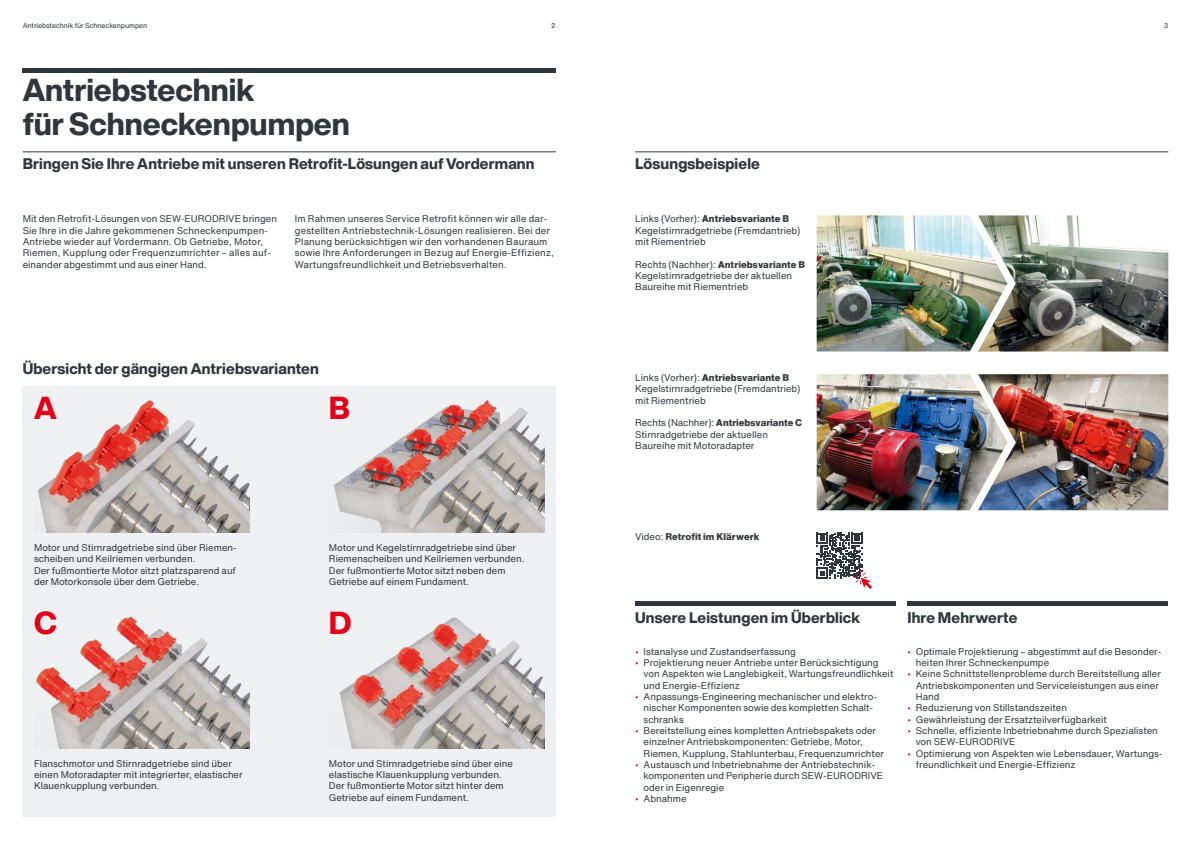
<style>
.page{position:relative;width:1191px;height:842px;background:#fff}
.page>*{position:absolute;margin:0;border:0;box-sizing:border-box;transform-origin:0 0}
.t1{font:800 31px/34px "Helvetica Now Display";color:#30373a}
.t2{font:800 31px "Helvetica Now Display";color:#e30018}
.t3{font:800 15px "Helvetica Now Display";letter-spacing:.01em;color:#30373a}
.t4{font:9.5px/11.3px "Helvetica Now Text";color:#30373a}
.t5{font:800 9.5px "Helvetica Now Text";color:#30373a}
.t6{font:7px "Helvetica Now Text";letter-spacing:-.015em;color:#30373a}
.s1{font-weight:800}
.s2{font-weight:400}
.s3{color:#e30018}
</style>
<div class="page">
<div style="left:23px;top:386px;width:533px;height:430px;background:#eff0f1"></div>
<img style="left:38px;top:400px;width:211px;height:133px">
<img style="left:334px;top:400px;width:210px;height:133px">
<hr style="left:23px;top:68px;width:533px;height:4px;background:#30373a">
<hr style="left:23px;top:152px;width:533px;height:1px;background:#30373a">
<hr style="left:635px;top:152px;width:533px;height:1px;background:#30373a">
<img style="left:36px;top:616px;width:213px;height:132px">
<img style="left:339px;top:617px;width:205px;height:131px">
<img style="left:816px;top:215px;width:162px;height:136px">
<img style="left:978px;top:215px;width:190px;height:136px">
<img style="left:816px;top:374px;width:162px;height:136px">
<img style="left:978px;top:374px;width:190px;height:136px">
<hr style="left:635px;top:601px;width:261px;height:4px;background:#30373a">
<hr style="left:907px;top:601px;width:261px;height:4px;background:#30373a">
<svg style="left:816px;top:533px;width:56px;height:56px"></svg>
<p class="t6" style="left:23px;top:20px;width:126px">Antriebstechnik für Schneckenpumpen</p>
<p class="t6" style="left:551px;top:20px;width:6px">2</p>
<p class="t6" style="left:1163px;top:20px;width:6px">3</p>
<h1 class="t1" style="left:23px;top:73px;width:329px">Antriebstechnik<br>für Schneckenpumpen</h1>
<h2 class="t3" style="left:23px;top:154px;width:513px">Bringen Sie Ihre Antriebe mit unseren Retrofit-Lösungen auf Vordermann</h2>
<p class="t4" style="left:23px;top:213px;width:256px">Mit den Retrofit-Lösungen von SEW-EURODRIVE bringen Sie Ihre in die Jahre gekommenen Schneckenpumpen-Antriebe wieder auf Vordermann. Ob Getriebe, Motor, Riemen, Kupplung oder Frequenzumrichter – alles auf&shy;einander abgestimmt und aus einer Hand.</p>
<p class="t4" style="left:295px;top:213px;width:261px">Im Rahmen unseres Service Retrofit können wir alle dar&shy;gestellten Antriebstechnik-Lösungen realisieren. Bei der Planung berücksichtigen wir den vorhandenen Bauraum sowie Ihre Anforderungen in Bezug auf Energie-Effizienz, Wartungsfreundlichkeit und Betriebsverhalten.</p>
<h2 class="t3" style="left:23px;top:358px;width:298px">Übersicht der gängigen Antriebsvarianten</h2>
<h1 class="t2" style="left:34px;top:386px;width:24px">A</h1>
<h1 class="t2" style="left:329px;top:386px;width:22px">B</h1>
<p class="t4" style="left:34px;top:542px;width:204px">Motor und Stirnradgetriebe sind über Riemen&shy;scheiben und Keilriemen verbunden.<br>Der fußmontierte Motor sitzt platzsparend auf der Motorkonsole über dem Getriebe.</p>
<h1 class="t2" style="left:34px;top:602px;width:24px">C</h1>
<p class="t4" style="left:34px;top:757px;width:210px">Flanschmotor und Stirnradgetriebe sind über einen Motoradapter mit integrierter, elastischer<br>Klauenkupplung verbunden.</p>
<p class="t4" style="left:329px;top:542px;width:197px">Motor und Kegelstirnradgetriebe sind über Riemenscheiben und Keilriemen verbunden.<br>Der fußmontierte Motor sitzt neben dem Getriebe auf einem Fundament.</p>
<h1 class="t2" style="left:329px;top:602px;width:24px">D</h1>
<p class="t4" style="left:329px;top:757px;width:186px">Motor und Stirnradgetriebe sind über eine elastische Klauenkupplung verbunden.<br>Der fußmontierte Motor sitzt hinter dem Getriebe auf einem Fundament.</p>
<h2 class="t3" style="left:635px;top:154px;width:126px">Lösungsbeispiele</h2>
<p class="t4" style="left:635px;top:213px;width:167px">Links (Vorher): <span class="s1">Antriebsvariante B<br></span>Kegelstirnradgetriebe (Fremdantrieb) mit Riementrieb</p>
<p class="t4" style="left:635px;top:258px;width:172px">Rechts (Nachher): <span class="s1">Antriebsvariante B<br></span>Kegelstirnradgetriebe der aktuellen<br>Baureihe mit Riementrieb</p>
<p class="t4" style="left:635px;top:372px;width:167px">Links (Vorher): <span class="s1">Antriebsvariante B<br></span>Kegelstirnradgetriebe (Fremdantrieb) mit Riementrieb</p>
<p class="t4" style="left:635px;top:417px;width:168px">Rechts (Nachher): <span class="s1">Antriebsvariante C<br></span>Stirnradgetriebe der aktuellen<br>Baureihe mit Motoradapter</p>
<p class="t5" style="left:635px;top:529px;width:126px"><span class="s2">Video:</span> Retrofit im Klärwerk</p>
<h2 class="t3" style="left:635px;top:607px;width:226px">Unsere Leistungen im Überblick</h2>
<p class="t4" style="left:635px;top:645px;width:162px"><span class="s3">•</span> Istanalyse und Zustandserfassung</p>
<p class="t4" style="left:643px;top:657px;width:251px;text-indent:-8px"><span class="s3">•</span> Projektierung neuer Antriebe unter Berücksichtigung von Aspekten wie Langlebigkeit, Wartungsfreundlichkeit und Energie-Effizienz</p>
<p class="t4" style="left:643px;top:691px;width:234px;text-indent:-8px"><span class="s3">•</span> Anpassungs-Engineering mechanischer und elektro&shy;nischer Komponenten sowie des kompletten Schalt&shy;schranks</p>
<p class="t4" style="left:643px;top:725px;width:242px;text-indent:-8px"><span class="s3">•</span> Bereitstellung eines kompletten Antriebspakets oder einzelner Antriebskomponenten: Getriebe, Motor,<br>Riemen, Kupplung, Stahlunterbau, Frequenzumrichter</p>
<p class="t4" style="left:643px;top:759px;width:241px;text-indent:-8px"><span class="s3">•</span> Austausch und Inbetriebnahme der Antriebstechnik&shy;komponenten und Peripherie durch SEW-EURODRIVE oder in Eigenregie</p>
<p class="t4" style="left:635px;top:793px;width:53px"><span class="s3">•</span> Abnahme</p>
<h2 class="t3" style="left:907px;top:607px;width:111px">Ihre Mehrwerte</h2>
<p class="t4" style="left:915px;top:645px;width:247px;text-indent:-8px"><span class="s3">•</span> Optimale Projektierung – abgestimmt auf die Besonder&shy;heiten Ihrer Schneckenpumpe</p>
<p class="t4" style="left:915px;top:668px;width:247px;text-indent:-8px"><span class="s3">•</span> Keine Schnittstellenprobleme durch Bereitstellung aller<br>Antriebskomponenten und Serviceleistungen aus einer<br>Hand</p>
<p class="t4" style="left:907px;top:702px;width:161px"><span class="s3">•</span> Reduzierung von Stillstandszeiten</p>
<p class="t4" style="left:907px;top:713px;width:201px"><span class="s3">•</span> Gewährleistung der Ersatzteilverfügbarkeit</p>
<p class="t4" style="left:915px;top:725px;width:244px;text-indent:-8px"><span class="s3">•</span> Schnelle, effiziente Inbetriebnahme durch Spezialisten von SEW-EURODRIVE</p>
<p class="t4" style="left:915px;top:747px;width:248px;text-indent:-8px"><span class="s3">•</span> Optimierung von Aspekten wie Lebensdauer, Wartungs&shy;freundlichkeit und Energie-Effizienz</p>
</div>
